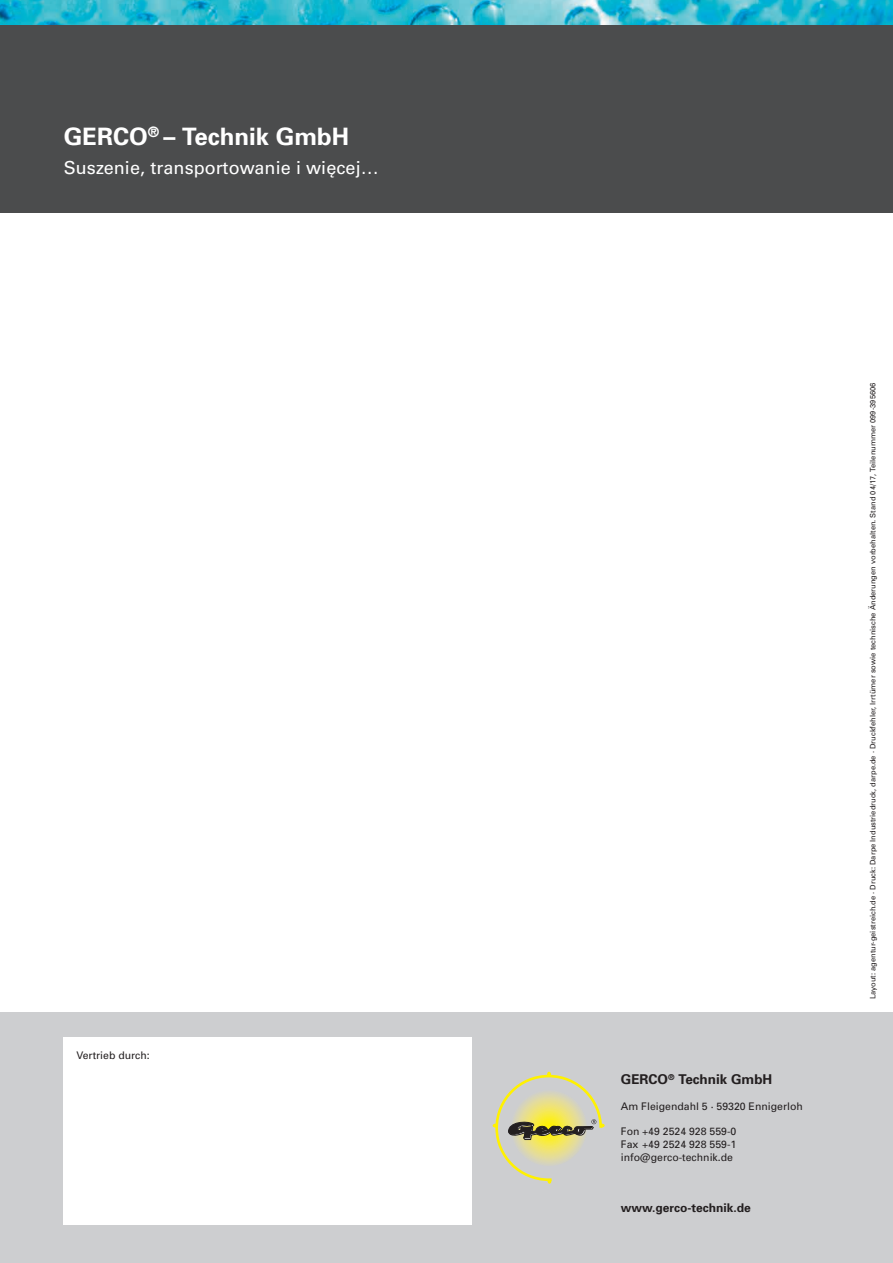
<style>
.page{position:relative;width:893px;height:1263px;background:#fff}
.page>*{position:absolute;margin:0;border:0;box-sizing:border-box;transform-origin:0 0}
.t1{font:700 24px "Univers";color:#fff}
.t2{font:500 18px "Univers CE";letter-spacing:.005em;color:#fff}
.t3{font:700 13.5px "Univers";color:#231f20}
.t4{font:700 12px "Univers";color:#231f20}
.t5{font:10.5px/12.8px "Univers";color:#231f20;text-align:justify}
.t6{font:7.5px "Univers";color:#231f20}
</style>
<div class="page">
<div style="left:0;top:1012px;width:893px;height:251px;background:#cdced0"></div>
<div style="left:64px;top:1037px;width:408px;height:188px;background:#fff"></div>
<svg style="left:510px;top:1089px;width:77px;height:77px"></svg>
<div style="left:495px;top:1075px;width:107px;height:106px;border:3px solid #fff101;border-radius:52px"></div>
<svg style="left:547px;top:1180px;width:4px;height:4px"></svg>
<svg style="left:508px;top:1071px;width:97px;height:69px"></svg>
<img style="left:0;top:0;width:893px;height:26px">
<div style="left:0;top:26px;width:893px;height:187px;background:#4b4c4d"></div>
<h1 class="t1" style="left:64px;top:121px;width:287px">GERCO<sup>®</sup> – Technik GmbH</h1>
<h2 class="t2" style="left:64px;top:157px;width:316px">Suszenie, transportowanie i więcej…</h2>
<h3 class="t5" style="left:77px;top:1048px;width:75px">Vertrieb durch:</h3>
<h3 class="t3" style="left:621px;top:1071px;width:153px">GERCO<sup>®</sup> Technik GmbH</h3>
<h3 class="t5" style="left:621px;top:1099px;width:184px">Am Fleigendahl 5 · 59320 Ennigerloh</h3>
<h3 class="t5" style="left:621px;top:1125px;width:117px">Fon +49 2524 928 559-0<br>Fax +49 2524 928 559-1 info@gerco-technik.de</h3>
<h3 class="t4" style="left:621px;top:1200px;width:132px">www.gerco-technik.de</h3>
<p class="t6" style="left:868px;top:999px;width:618px;rotate:-90deg">Layout: agentur-geistreich.de · Druck: Darpe Industriedruck, darpe.de · Druckfehler, Irrtümer sowie technische Änderungen vorbehalten. Stand 04/17, Teilenummer 099-395606</p>
</div>
